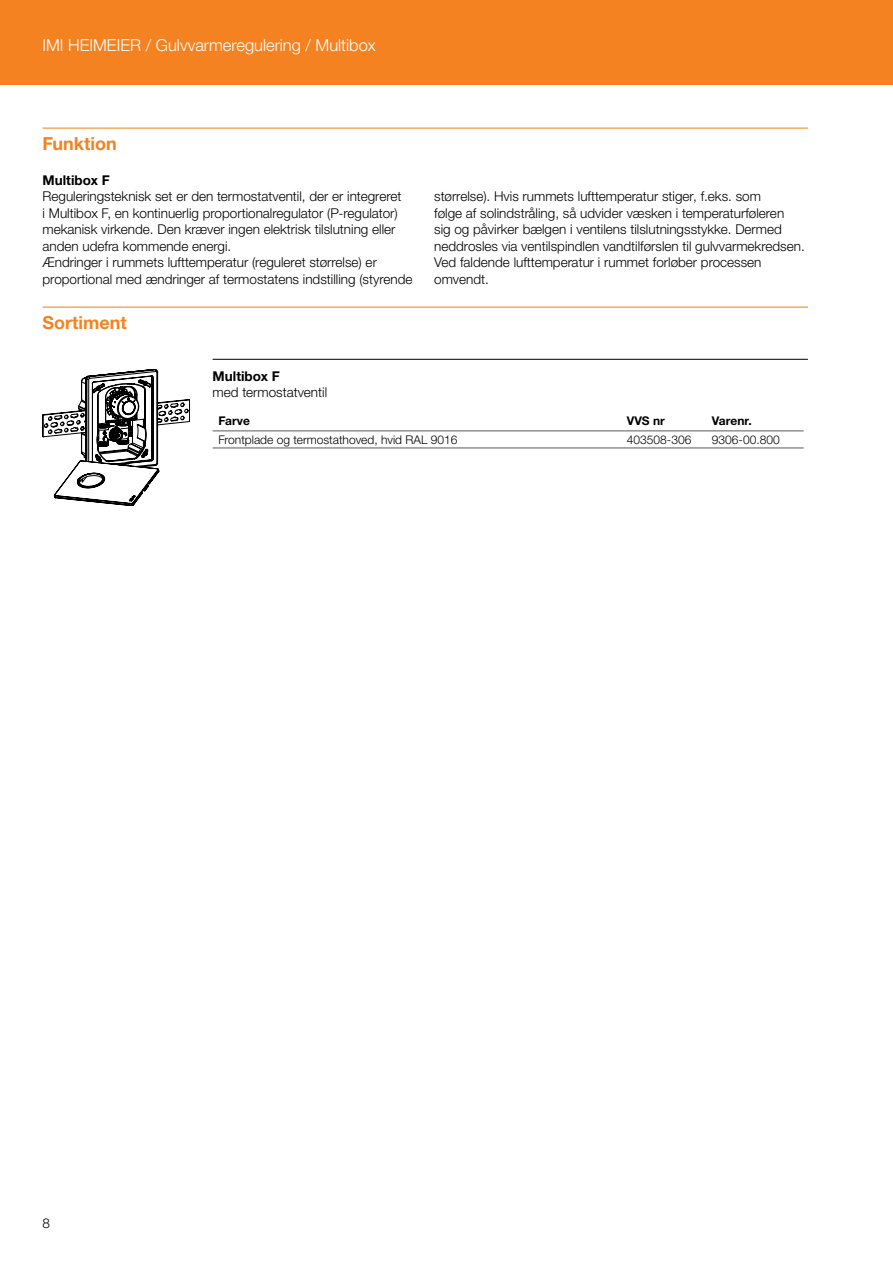
<style>
.page{position:relative;width:893px;height:1263px;background:#fff}
.page>*{position:absolute;margin:0;border:0;box-sizing:border-box;transform-origin:0 0}
.t1{font:700 18px "Helvetica Neue LTW1 G";color:#f58220}
.t2{font:300 16.5px "Helvetica Neue LTW1 G";color:#fff}
.t3{font:300 13.5px/16.5px "Helvetica Neue LTW1 G";color:#000}
.t4{font:700 13.5px "Helvetica Neue LTW1 G";color:#000}
.t5{font:300 12px "Helvetica Neue LTW1 G";color:#000}
.t6{font:700 12px "Helvetica Neue LTW1 G";color:#000}
</style>
<div class="page">
<div style="left:0;top:0;width:893px;height:85px;background:#f58220"></div>
<hr style="left:43px;top:128px;width:765px;height:1px;background:#f58220">
<hr style="left:43px;top:307px;width:765px;height:1px;background:#f58220">
<hr style="left:213px;top:359px;width:595px;height:1px;background:#000">
<hr style="left:213px;top:430px;width:408px;height:1px;background:#58595b">
<hr style="left:213px;top:448px;width:408px;height:1px;background:#58595b">
<hr style="left:621px;top:430px;width:85px;height:1px;background:#58595b">
<hr style="left:621px;top:448px;width:85px;height:1px;background:#58595b">
<hr style="left:706px;top:430px;width:98px;height:1px;background:#58595b">
<hr style="left:706px;top:448px;width:98px;height:1px;background:#58595b">
<svg style="left:43px;top:369px;width:147px;height:137px"></svg>
<p class="t2" style="left:43px;top:35px;width:335px">IMI HEIMEIER / Gulvvarmeregulering / Multibox</p>
<h1 class="t1" style="left:43px;top:132px;width:76px">Funktion</h1>
<p class="t4" style="left:43px;top:172px;width:69px">Multibox F</p>
<p class="t3" style="left:43px;top:188px;width:371px">Reguleringsteknisk set er den termostatventil, der er integreret<br>i Multibox F, en kontinuerlig proportionalregulator (P-regulator) mekanisk virkende. Den kræver ingen elektrisk tilslutning eller anden udefra kommende energi.<br>Ændringer i rummets lufttemperatur (reguleret størrelse) er proportional med ændringer af termostatens indstilling (styrende</p>
<p class="t3" style="left:434px;top:188px;width:372px">størrelse). Hvis rummets lufttemperatur stiger, f.eks. som<br>følge af solindstråling, så udvider væsken i temperaturføleren<br>sig og påvirker bælgen i ventilens tilslutningsstykke. Dermed neddrosles via ventilspindlen vandtilførslen til gulvvarmekredsen.<br>Ved faldende lufttemperatur i rummet forløber processen omvendt.</p>
<h1 class="t1" style="left:43px;top:311px;width:86px">Sortiment</h1>
<p class="t4" style="left:213px;top:368px;width:69px">Multibox F</p>
<p class="t3" style="left:213px;top:384px;width:116px">med termostatventil</p>
<p class="t6" style="left:219px;top:413px;width:33px">Farve</p>
<p class="t6" style="left:627px;top:413px;width:40px">VVS nr</p>
<p class="t6" style="left:712px;top:413px;width:41px">Varenr.</p>
<p class="t5" style="left:219px;top:432px;width:240px">Frontplade og termostathoved, hvid RAL 9016</p>
<p class="t5" style="left:627px;top:432px;width:66px">403508-306</p>
<p class="t5" style="left:712px;top:432px;width:69px">9306-00.800</p>
<p class="t3" style="left:43px;top:1215px;width:9px">8</p>
</div>
